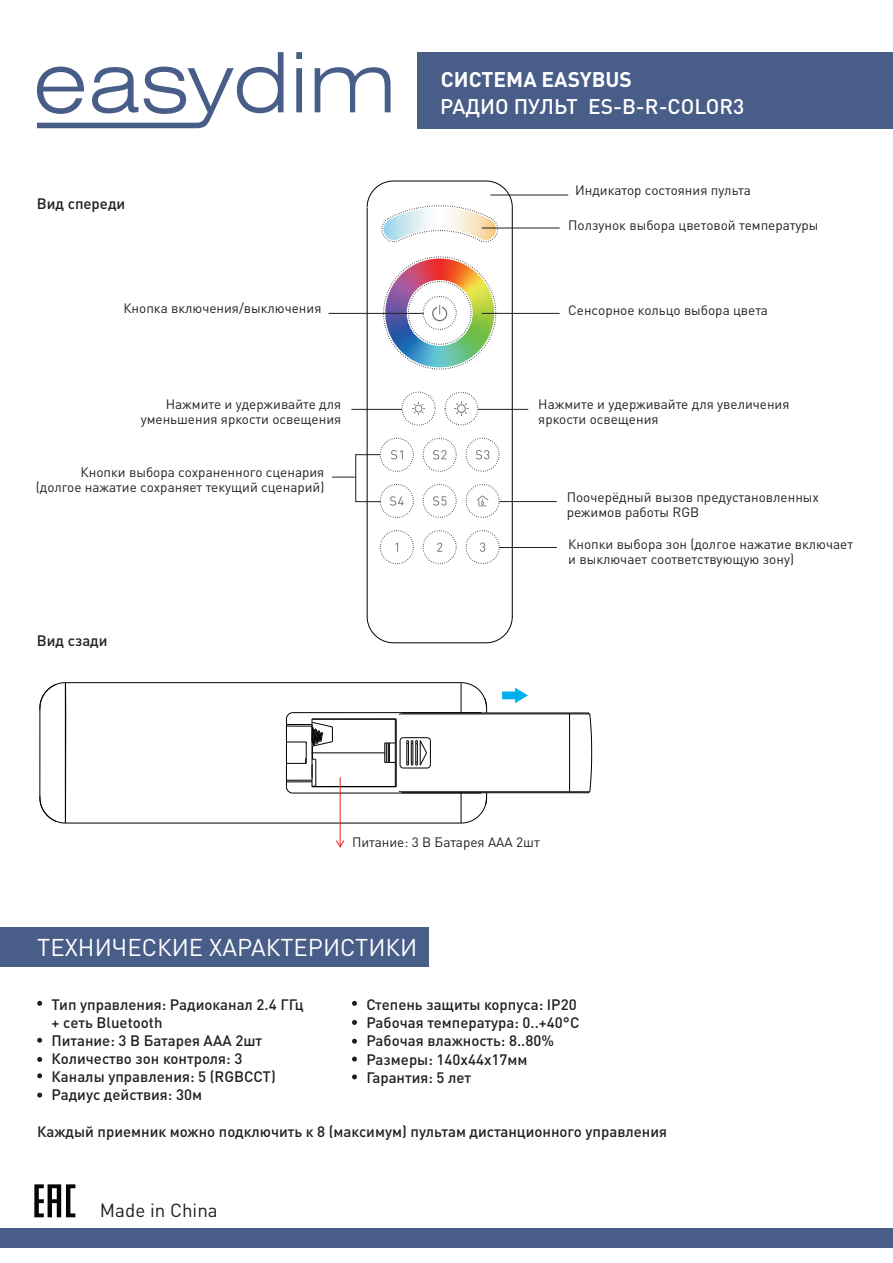
<style>
.page{position:relative;width:893px;height:1263px;background:#fff}
.page>*{position:absolute;margin:0;border:0;box-sizing:border-box;transform-origin:0 0}
.t1{font:24px "DIN Pro";color:#fff}
.t2{font:500 21px "DIN Pro";color:#fff}
.t3{font:700 21px "DIN Pro";color:#fff}
.t4{font:18.75px "DIN Pro";color:#231f20}
.t5{font:500 15px/18.1px "DIN Pro";color:#231f20}
.t6{font:13.5px/15px "DIN Pro";color:#231f20}
</style>
<div class="page">
<svg style="left:37px;top:52px;width:247px;height:76px"></svg>
<svg style="left:296px;top:52px;width:6px;height:60px"></svg>
<svg style="left:315px;top:67px;width:76px;height:45px"></svg>
<div style="left:418px;top:52px;width:475px;height:76px;background:#485e88"></div>
<div style="left:0;top:1228px;width:893px;height:20px;background:#485e88"></div>
<div style="left:0;top:927px;width:429px;height:39px;background:#485e88"></div>
<svg style="left:352px;top:1001px;width:5px;height:5px"></svg>
<svg style="left:352px;top:1020px;width:5px;height:5px"></svg>
<svg style="left:352px;top:1039px;width:5px;height:5px"></svg>
<svg style="left:352px;top:1056px;width:5px;height:5px"></svg>
<svg style="left:352px;top:1074px;width:5px;height:5px"></svg>
<svg style="left:34px;top:1184px;width:41px;height:33px"></svg>
<hr style="left:402px;top:791px;width:168px;height:1px;background:#010202">
<hr style="left:396px;top:719px;width:1px;height:67px;background:#010202">
<hr style="left:312px;top:719px;width:83px;height:1px;background:#010202">
<hr style="left:312px;top:753px;width:73px;height:1px;background:#010202">
<hr style="left:293px;top:793px;width:168px;height:1px;background:#010202">
<hr style="left:65px;top:823px;width:396px;height:1px;background:#010202">
<hr style="left:293px;top:712px;width:168px;height:1px;background:#010202">
<hr style="left:65px;top:682px;width:396px;height:1px;background:#010202">
<svg style="left:37px;top:682px;width:29px;height:416px"></svg>
<hr style="left:312px;top:786px;width:83px;height:1px;background:#010202">
<svg style="left:460px;top:793px;width:27px;height:31px"></svg>
<svg style="left:460px;top:682px;width:27px;height:31px"></svg>
<svg style="left:569px;top:713px;width:23px;height:80px"></svg>
<hr style="left:569px;top:714px;width:1px;height:78px;background:#010202">
<hr style="left:402px;top:714px;width:168px;height:1px;background:#010202">
<hr style="left:402px;top:792px;width:167px;height:1px;background:#010202">
<svg style="left:286px;top:712px;width:47px;height:81px"></svg>
<hr style="left:402px;top:713px;width:167px;height:1px;background:#010202">
<svg style="left:384px;top:737px;width:47px;height:32px"></svg>
<hr style="left:395px;top:719px;width:1px;height:67px;background:#010202">
<svg style="left:502px;top:688px;width:26px;height:15px"></svg>
<hr style="left:340px;top:777px;width:1px;height:70px;background:#ee1d23">
<svg style="left:336px;top:840px;width:8px;height:7px"></svg>
<svg style="left:366px;top:180px;width:147px;height:464px"></svg>
<svg style="left:402px;top:392px;width:33px;height:33px"></svg>
<svg style="left:445px;top:392px;width:33px;height:33px"></svg>
<svg style="left:380px;top:530px;width:34px;height:34px"></svg>
<svg style="left:423px;top:530px;width:33px;height:34px"></svg>
<svg style="left:466px;top:530px;width:33px;height:34px"></svg>
<svg style="left:423px;top:438px;width:33px;height:34px"></svg>
<svg style="left:466px;top:438px;width:33px;height:34px"></svg>
<svg style="left:423px;top:484px;width:33px;height:34px"></svg>
<svg style="left:382px;top:205px;width:116px;height:37px"></svg>
<svg style="left:383px;top:257px;width:113px;height:115px"></svg>
<svg style="left:466px;top:484px;width:33px;height:34px"></svg>
<img style="left:385px;top:258px;width:109px;height:109px">
<img style="left:383px;top:207px;width:113px;height:33px">
<hr style="left:329px;top:313px;width:95px;height:1px;background:#231f20">
<hr style="left:482px;top:313px;width:78px;height:1px;background:#231f20">
<hr style="left:482px;top:228px;width:78px;height:1px;background:#231f20">
<hr style="left:351px;top:409px;width:51px;height:1px;background:#231f20">
<hr style="left:478px;top:409px;width:50px;height:1px;background:#231f20">
<hr style="left:499px;top:547px;width:58px;height:1px;background:#231f20">
<svg style="left:332px;top:438px;width:82px;height:80px"></svg>
<hr style="left:499px;top:501px;width:58px;height:1px;background:#231f20">
<hr style="left:490px;top:195px;width:78px;height:1px;background:#231f20">
<h2 class="t3" style="left:441px;top:65px;width:193px">СИСТЕМА EASYBUS</h2>
<p class="t5" style="left:37px;top:194px;width:90px">Вид спереди</p>
<p class="t6" style="left:123px;top:300px;width:200px">Кнопка включения/выключения</p>
<p class="t6" style="left:141px;top:396px;width:202px;text-align:right">Нажмите и удерживайте для уменьшения яркости освещения</p>
<p class="t6" style="left:36px;top:464px;width:290px;text-align:right">Кнопки выбора сохраненного сценария (долгое нажатие сохраняет текущий сценарий)</p>
<p class="t5" style="left:37px;top:630px;width:72px">Вид сзади</p>
<h2 class="t2" style="left:440px;top:92px;width:306px">РАДИО ПУЛЬТ ES-B-R-COLOR3</h2>
<p class="t6" style="left:575px;top:182px;width:177px">Индикатор состояния пульта</p>
<p class="t6" style="left:568px;top:217px;width:252px">Ползунок выбора цветовой температуры</p>
<p class="t6" style="left:568px;top:302px;width:201px">Сенсорное кольцо выбора цвета</p>
<p class="t6" style="left:538px;top:396px;width:253px">Нажмите и удерживайте для увеличения яркости освещения</p>
<p class="t6" style="left:567px;top:489px;width:254px">Поочерёдный вызов предустановленных режимов работы RGB</p>
<p class="t6" style="left:568px;top:536px;width:286px">Кнопки выбора зон (долгое нажатие включает и выключает соответствующую зону)</p>
<p class="t6" style="left:352px;top:834px;width:189px">Питание: 3 В Батарея ААА 2шт</p>
<h1 class="t1" style="left:37px;top:931px;width:382px">ТЕХНИЧЕСКИЕ ХАРАКТЕРИСТИКИ</h1>
<p class="t5" style="left:52px;top:994px;width:254px">Тип управления: Радиоканал 2.4 ГГц + сеть Bluetooth<br>Питание: 3 В Батарея AАА 2шт<br>Количество зон контроля: 3<br>Каналы управления: 5 (RGBCCT)<br>Радиус действия: 30м</p>
<p class="t5" style="left:366px;top:994px;width:215px">Степень защиты корпуса: IP20<br>Рабочая температура: 0..+40°С<br>Рабочая влажность: 8..80%<br>Размеры: 140х44х17мм<br>Гарантия: 5 лет</p>
<p class="t5" style="left:37px;top:1122px;width:631px">Каждый приемник можно подключить к 8 (максимум) пультам дистанционного управления</p>
<h3 class="t4" style="left:100px;top:1198px;width:119px">Made in China</h3>
</div>
